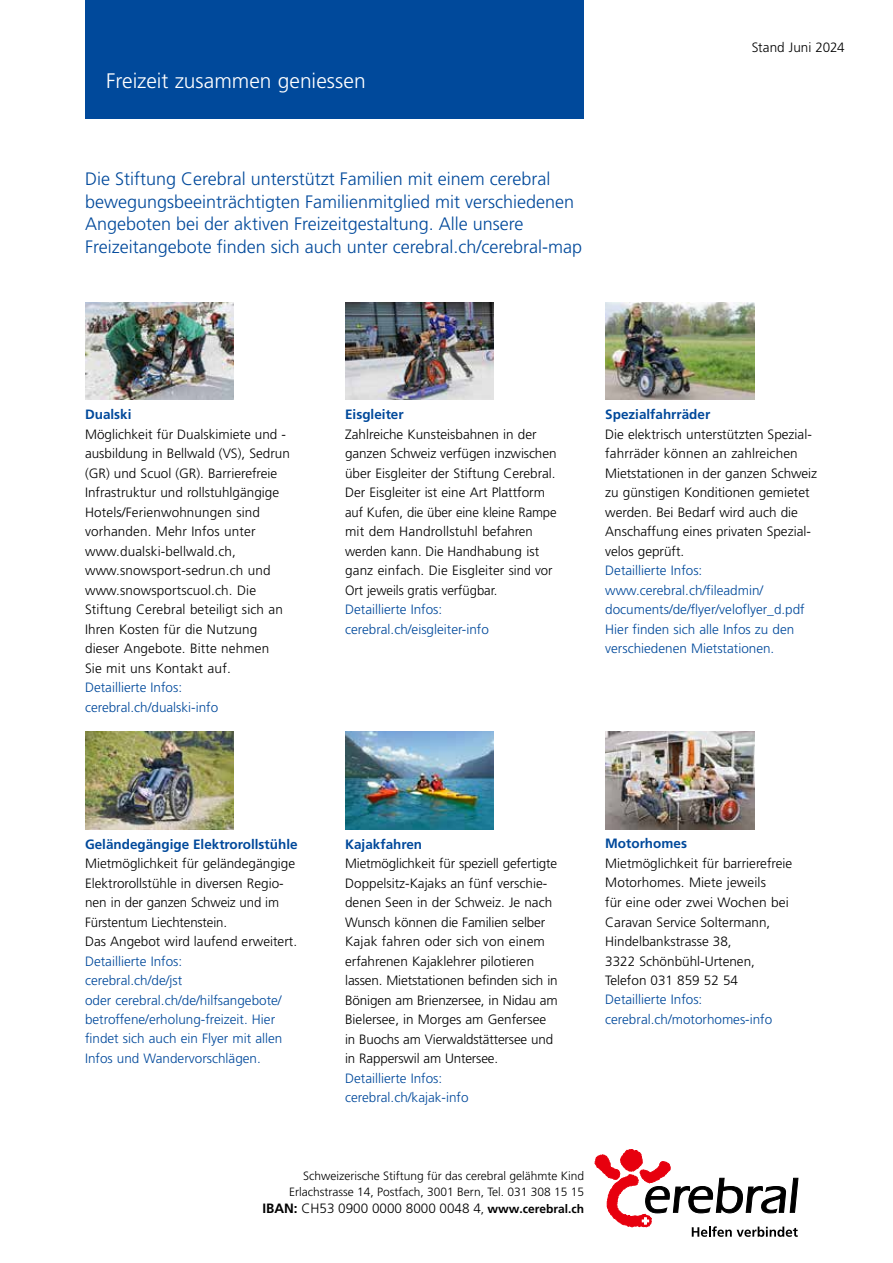
<style>
.page{position:relative;width:893px;height:1263px;background:#fff}
.page>*{position:absolute;margin:0;border:0;box-sizing:border-box;transform-origin:0 0}
.t1{font:300 21px "Frutiger LT Std";color:#fff}
.t2{font:300 18px/22.5px "Frutiger LT Std";color:#00499b}
.t3{font:300 13.5px/19.5px "Frutiger LT Std";color:#000}
.t4{font:300 13.5px/19.5px "Frutiger LT Std";color:#00499b}
.t5{font:700 13.5px "Frutiger LT Std";color:#00499b}
.t6{font:300 13.5px "Frutiger";color:#000}
.t7{font:300 12px/16.5px "Frutiger";color:#000;text-align:right}
.s1{font-weight:700}
.s2{font-size:12px}
.s3{font-weight:700;font-size:12px}
</style>
<div class="page">
<svg style="left:595px;top:1149px;width:203px;height:88px"></svg>
<div style="left:85px;top:0;width:499px;height:119px;background:#00499b"></div>
<img style="left:85px;top:302px;width:149px;height:98px">
<img style="left:605px;top:302px;width:149px;height:98px">
<img style="left:345px;top:302px;width:149px;height:98px">
<img style="left:345px;top:731px;width:149px;height:98px">
<img style="left:605px;top:731px;width:149px;height:98px">
<img style="left:85px;top:731px;width:149px;height:98px">
<h1 class="t1" style="left:106px;top:69px;width:261px">Freizeit zusammen geniessen</h1>
<p class="t2" style="left:85px;top:168px;width:499px">Die Stiftung Cerebral unterstützt Familien mit einem cerebral bewegungsbeeinträchtigten Familienmitglied mit verschiedenen Angeboten bei der aktiven Freizeitgestaltung. Alle unsere Freizeitangebote finden sich auch unter cerebral.ch/cerebral-map</p>
<p class="t3" style="left:752px;top:38px;width:94px">Stand Juni 2024</p>
<p class="t5" style="left:85px;top:407px;width:48px">Dualski</p>
<p class="t3" style="left:85px;top:425px;width:206px">Möglichkeit für Dualskimiete und - ausbildung in Bellwald (VS), Sedrun (GR) und Scuol (GR). Barrierefreie<br>Infrastruktur und rollstuhlgängige<br>Hotels/Ferienwohnungen sind vorhanden. Mehr Infos unter www.dualski-bellwald.ch, www.snowsport-sedrun.ch und www.snowsportscuol.ch. Die<br>Stiftung Cerebral beteiligt sich an<br>Ihren Kosten für die Nutzung dieser Angebote. Bitte nehmen<br>Sie mit uns Kontakt auf.</p>
<p class="t4" style="left:85px;top:678px;width:135px">Detaillierte Infos: cerebral.ch/dualski-info</p>
<p class="t5" style="left:345px;top:407px;width:60px">Eisgleiter</p>
<p class="t3" style="left:345px;top:425px;width:213px">Zahlreiche Kunsteisbahnen in der ganzen Schweiz verfügen inzwischen über Eisgleiter der Stiftung Cerebral.<br>Der Eisgleiter ist eine Art Plattform auf Kufen, die über eine kleine Rampe mit dem Handrollstuhl befahren werden kann. Die Handhabung ist ganz einfach. Die Eisgleiter sind vor Ort jeweils gratis verfügbar.</p>
<p class="t4" style="left:345px;top:600px;width:145px">Detaillierte Infos: cerebral.ch/eisgleiter-info</p>
<p class="t5" style="left:605px;top:407px;width:107px">Spezialfahrräder</p>
<p class="t3" style="left:605px;top:425px;width:213px">Die elektrisch unterstützten Spezial&shy;fahrräder können an zahlreichen<br>Mietstationen in der ganzen Schweiz zu günstigen Konditionen gemietet werden. Bei Bedarf wird auch die<br>Anschaffung eines privaten Spezial&shy;velos geprüft.</p>
<p class="t4" style="left:605px;top:561px;width:201px">Detaillierte Infos: www.cerebral.ch/fileadmin/ documents/de/flyer/veloflyer_d.pdf<br>Hier finden sich alle Infos zu den verschiedenen Mietstationen.</p>
<p class="t5" style="left:85px;top:836px;width:214px">Geländegängige Elektrorollstühle</p>
<p class="t3" style="left:85px;top:854px;width:214px">Mietmöglichkeit für geländegängige Elektrorollstühle in diversen Regio&shy;nen in der ganzen Schweiz und im Fürstentum Liechtenstein.<br>Das Angebot wird laufend erweitert.</p>
<p class="t4" style="left:85px;top:951px;width:199px">Detaillierte Infos: cerebral.ch/de/jst<br>oder cerebral.ch/de/hilfsangebote/ betroffene/erholung-freizeit. Hier findet sich auch ein Flyer mit allen<br>Infos und Wandervorschlägen.</p>
<p class="t5" style="left:345px;top:836px;width:79px">Kajakfahren</p>
<p class="t3" style="left:345px;top:854px;width:214px">Mietmöglichkeit für speziell gefertigte Doppelsitz-Kajaks an fünf verschie&shy;denen Seen in der Schweiz. Je nach Wunsch können die Familien selber Kajak fahren oder sich von einem erfahrenen Kajaklehrer pilotieren lassen. Mietstationen befinden sich in Bönigen am Brienzersee, in Nidau am Bielersee, in Morges am Genfersee in Buochs am Vierwaldstättersee und in Rapperswil am Untersee.</p>
<p class="t4" style="left:345px;top:1068px;width:125px">Detaillierte Infos: cerebral.ch/kajak-info</p>
<p class="t5" style="left:605px;top:836px;width:83px">Motorhomes</p>
<p class="t3" style="left:605px;top:854px;width:188px">Mietmöglichkeit für barrierefreie<br>Motorhomes. Miete jeweils<br>für eine oder zwei Wochen bei<br>Caravan Service Soltermann,<br>Hindelbankstrasse 38,<br>3322 Schönbühl-Urtenen,<br>Telefon 031 859 52 54</p>
<p class="t4" style="left:605px;top:990px;width:169px">Detaillierte Infos: cerebral.ch/motorhomes-info</p>
<p class="t7" style="left:289px;top:1167px;width:296px">Schweizerische Stiftung für das cerebral gelähmte Kind<br>Erlachstrasse 14, Postfach, 3001 Bern, Tel. 031 308 15 15</p>
<p class="t6" style="left:262px;top:1200px;width:323px"><span class="s1">IBAN:</span> CH53 0900 0000 8000 0048 4<span class="s2">,</span> <span class="s3">www.cerebral.ch</span></p>
</div>
